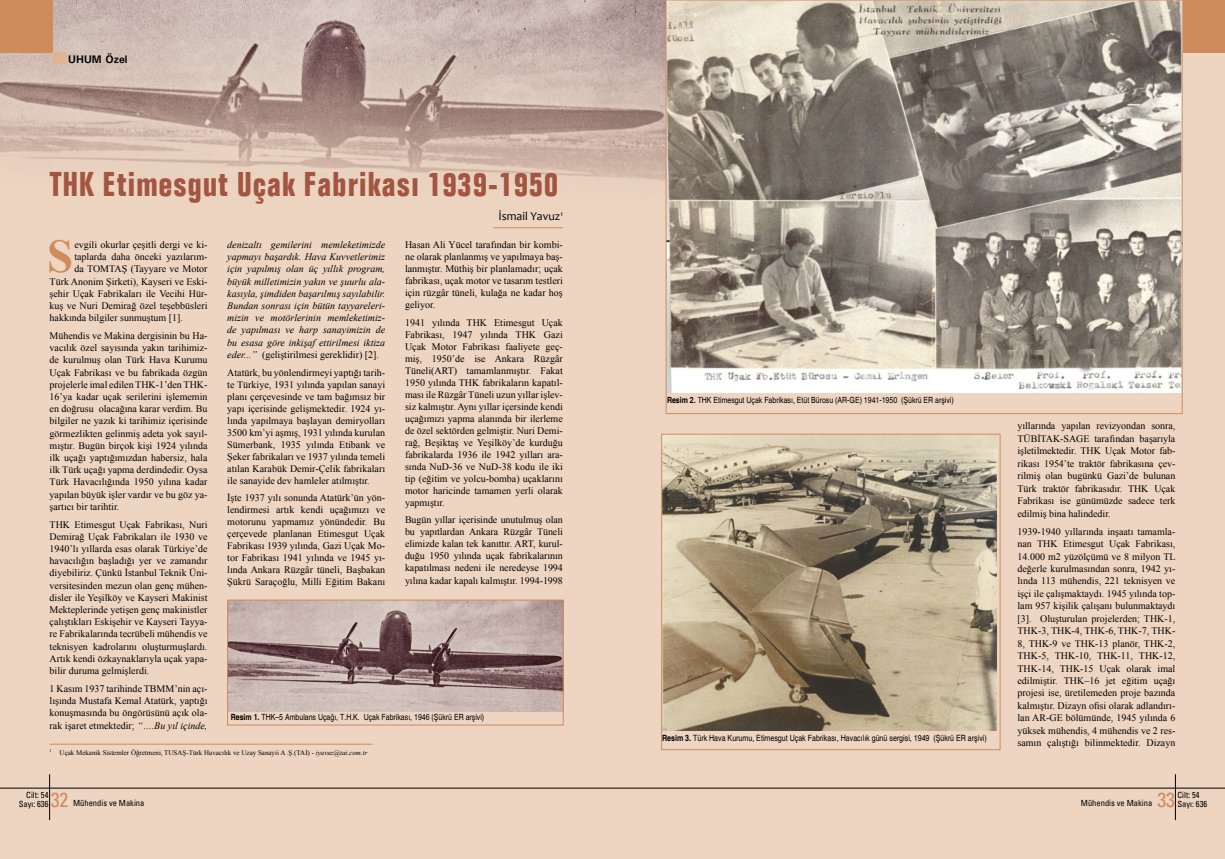
<style>
.page{position:relative;width:1225px;height:859px;background:#eed5c1}
.page>*{position:absolute;margin:0;border:0;box-sizing:border-box;transform-origin:0 0}
.t1{font:700 46.9px "Times New Roman";color:#ce8c5d}
.t2{font:700 condensed 33.5px "Folio BT";letter-spacing:.015em;color:#a25642}
.t3{font:condensed 20px "Univers";color:#ce8c5d}
.t4{font:12px "Candara";color:#000}
.t5{font:700 11px "Univers";color:#000}
.t6{font:10px/12px "Times New Roman";color:#000;text-align:justify}
.t7{font:italic 10px/12.2px "Times New Roman";color:#000;text-align:justify}
.t8{font:condensed 8.6px "Helvetica";color:#000}
.t9{font:condensed 8.5px "Helvetica";color:#000}
.t10{font:condensed 8.5px/9px "Univers";color:#000;text-align:right}
.t11{font:7px "Times New Roman";color:#000}
.s1{font-style:normal}
.s2{font-style:italic}
.s3{font-weight:700}
</style>
<div class="page">
<img style="left:0;top:0;width:666px;height:222px">
<div style="left:1172px;top:0;width:53px;height:52px;background:#ce8c5d"></div>
<hr style="left:49px;top:774px;width:1px;height:46px;background:#000">
<div style="left:0;top:0;width:52px;height:52px;background:#ce8c5d"></div>
<div style="left:52px;top:52px;width:14px;height:12px;background:#e0b492"></div>
<hr style="left:0;top:788px;width:1225px;height:1px;background:#000">
<hr style="left:1175px;top:774px;width:1px;height:46px;background:#000">
<hr style="left:493px;top:227px;width:70px;height:1px;background:#ce8c5d">
<hr style="left:50px;top:744px;width:322px;height:1px;background:#ce8c5d">
<img style="left:229px;top:602px;width:332px;height:110px">
<div style="left:227px;top:600px;width:336px;height:125px;border:1px solid #ce8c5d"></div>
<img style="left:668px;top:2px;width:512px;height:390px">
<img style="left:663px;top:436px;width:334px;height:294px">
<div style="left:661px;top:434px;width:339px;height:316px;border:1px solid #ce8c5d"></div>
<p class="t5" style="left:68px;top:53px;width:61px">UHUM Özel</p>
<h2 class="t2" style="left:50px;top:164px;width:510px">THK Etimesgut Uçak Fabrikası 1939-1950</h2>
<p class="t7" style="left:227px;top:238px;width:159px">denizaltı gemilerini memleketimizde yapmayı başardık. Hava Kuvvetlerimiz için yapılmış olan üç yıllık program, büyük milletimizin yakın ve şuurlu ala&shy;kasıyla, şimdiden başarılmış sayılabilir.<br>Bundan sonrası için bütün tayyareleri&shy;mizin ve motörlerinin memleketimiz&shy;de yapılması ve harp sanayimizin de bu esasa göre inkişaf ettirilmesi iktiza eder...” <span class="s1">(geliştirilmesi gereklidir) [2].</span></p>
<p class="t6" style="left:227px;top:366px;width:159px">Atatürk, bu yönlendirmeyi yaptığı tarih&shy;te Türkiye, 1931 yılında yapılan sanayi planı çerçevesinde ve tam bağımsız bir yapı içerisinde gelişmektedir. 1924 yı&shy;lında yapılmaya başlayan demiryolları 3500 km’yi aşmış, 1931 yılında kurulan Sümerbank, 1935 yılında Etibank ve Şeker fabrikaları ve 1937 yılında temeli atılan Karabük Demir-Çelik fabrikaları ile sanayide dev hamleler atılmıştır.</p>
<p class="t6" style="left:227px;top:492px;width:159px">İşte 1937 yılı sonunda Atatürk’ün yön&shy;lendirmesi artık kendi uçağımızı ve motorunu yapmamız yönündedir. Bu çerçevede planlanan Etimesgut Uçak Fabrikası 1939 yılında, Gazi Uçak Mo&shy;tor Fabrikası 1941 yılında ve 1945 yı&shy;lında Ankara Rüzgâr tüneli, Başbakan Şükrü Saraçoğlu, Milli Eğitim Bakanı</p>
<p class="t4" style="left:498px;top:208px;width:66px">İsmail Yavuz<sup>1</sup></p>
<h1 class="t1" style="left:47px;top:224px;width:28px">S</h1>
<p class="t6" style="left:74px;top:238px;width:135px">evgili okurlar çeşitli dergi ve ki-</p>
<p class="t6" style="left:405px;top:238px;width:159px">Hasan Ali Yücel tarafından bir kombi&shy;ne olarak planlanmış ve yapılmaya baş&shy;lanmıştır. Müthiş bir planlamadır; uçak fabrikası, uçak motor ve tasarım testleri için rüzgâr tüneli, kulağa ne kadar hoş geliyor.</p>
<p class="t6" style="left:405px;top:316px;width:159px">1941 yılında THK Etimesgut Uçak Fabrikası, 1947 yılında THK Gazi Uçak Motor Fabrikası faaliyete geç&shy;miş, 1950’de ise Ankara Rüzgâr Tüneli(ART) tamamlanmıştır. Fakat 1950 yılında THK fabrikaların kapatıl&shy;ması ile Rüzgâr Tüneli uzun yıllar işlev&shy;siz kalmıştır. Aynı yıllar içersinde kendi uçağımızı yapma alanında bir ilerleme de özel sektörden gelmiştir. Nuri Demi&shy;rağ, Beşiktaş ve Yeşilköy’de kurduğu fabrikalarda 1936 ile 1942 yılları ara&shy;sında NuD-36 ve NuD-38 kodu ile iki tip (eğitim ve yolcu-bomba) uçaklarını motor haricinde tamamen yerli olarak yapmıştır.</p>
<p class="t6" style="left:405px;top:514px;width:159px">Bugün yıllar içerisinde unutulmuş olan bu yapıtlardan Ankara Rüzgâr Tüneli elimizde kalan tek kanıttır. ART, kurul&shy;duğu 1950 yılında uçak fabrikalarının kapatılması nedeni ile neredeyse 1994 yılına kadar kapalı kalmıştır. 1994-1998</p>
<p class="t6" style="left:74px;top:251px;width:134px">taplarda daha önceki yazılarım-</p>
<p class="t6" style="left:74px;top:263px;width:134px">da TOMTAŞ (Tayyare ve Motor</p>
<p class="t6" style="left:50px;top:275px;width:159px">Türk Anonim Şirketi), Kayseri ve Eski-</p>
<p class="t6" style="left:50px;top:287px;width:159px">şehir Uçak Fabrikaları ile Vecihi Hür-</p>
<p class="t6" style="left:50px;top:299px;width:159px">kuş ve Nuri Demirağ özel teşebbüsleri</p>
<p class="t6" style="left:50px;top:312px;width:135px">hakkında bilgiler sunmuştum [1].</p>
<p class="t6" style="left:50px;top:329px;width:159px">Mühendis ve Makina dergisinin bu Ha&shy;vacılık özel sayısında yakın tarihimiz&shy;de kurulmuş olan Türk Hava Kurumu Uçak Fabrikası ve bu fabrikada özgün projelerle imal edilen THK-1’den THK-16’ya kadar uçak serilerini işlememin en doğrusu olacağına karar verdim. Bu bilgiler ne yazık ki tarihimiz içerisinde görmezlikten gelinmiş adeta yok sayıl&shy;mıştır. Bugün birçok kişi 1924 yılında ilk uçağı yaptığımızdan habersiz, hala ilk Türk uçağı yapma derdindedir. Oysa Türk Havacılığında 1950 yılına kadar yapılan büyük işler vardır ve bu göz ya&shy;şartıcı bir tarihtir.</p>
<p class="t6" style="left:50px;top:518px;width:159px">THK Etimesgut Uçak Fabrikası, Nuri Demirağ Uçak Fabrikaları ile 1930 ve 1940’lı yıllarda esas olarak Türkiye’de havacılığın başladığı yer ve zamandır diyebiliriz. Çünkü İstanbul Teknik Üni&shy;versitesinden mezun olan genç mühen&shy;disler ile Yeşilköy ve Kayseri Makinist Mekteplerinde yetişen genç makinistler çalıştıkları Eskişehir ve Kayseri Tayya&shy;re Fabrikalarında tecrübeli mühendis ve teknisyen kadrolarını oluşturmuşlardı.<br>Artık kendi özkaynaklarıyla uçak yapa&shy;bilir duruma gelmişlerdi.</p>
<p class="t6" style="left:50px;top:682px;width:159px">1 Kasım 1937 tarihinde TBMM’nin açı&shy;lışında Mustafa Kemal Atatürk, yaptığı konuşmasında bu öngörüsünü açık ola&shy;rak işaret etmektedir; <span class="s2">“….Bu yıl içinde,</span></p>
<p class="t9" style="left:231px;top:712px;width:255px"><span class="s3">Resim 1.</span> THK–5 Ambulans Uçağı, T.H.K. Uçak Fabrikası, 1946 (Şükrü ER arşivi)</p>
<p class="t11" style="left:50px;top:748px;width:319px"><sup>1</sup> Uçak Mekanik Sistemler Öğretmeni, TUSAŞ-Türk Havacılık ve Uzay Sanayii A .Ş.(TAI) - <span class="s2">iyavuz@tai.com.tr</span></p>
<p class="t10" style="left:19px;top:790px;width:31px">Cilt: 54<br>Sayı: 636</p>
<h3 class="t3" style="left:51px;top:786px;width:19px">32</h3>
<p class="t10" style="left:73px;top:799px;width:73px">Mühendis ve Makina</p>
<p class="t9" style="left:667px;top:395px;width:288px"><span class="s3">Resim 2.</span> THK Etimesgut Uçak Fabrikası, Etüt Bürosu (AR-GE) 1941-1950 (Şükrü ER arşivi)</p>
<p class="t8" style="left:662px;top:733px;width:326px"><span class="s3">Resim 3.</span> Türk Hava Kurumu, Etimesgut Uçak Fabrikası, Havacılık günü sergisi, 1949 (Şükrü ER arşivi)</p>
<p class="t6" style="left:1017px;top:420px;width:159px;line-height:12.4px">yıllarında yapılan revizyondan sonra, TÜBİTAK-SAGE tarafından başarıyla işletilmektedir. THK Uçak Motor fab&shy;rikası 1954’te traktör fabrikasına çev&shy;rilmiş olan bugünkü Gazi’de bulunan Türk traktör fabrikasıdır. THK Uçak Fabrikası ise günümüzde sadece terk edilmiş bina halindedir.</p>
<p class="t6" style="left:1017px;top:525px;width:160px;line-height:12.4px">1939-1940 yıllarında inşaatı tamamla&shy;nan THK Etimesgut Uçak Fabrikası, 14.000 m2 yüzölçümü ve 8 milyon TL değerle kurulmasından sonra, 1942 yı&shy;lında 113 mühendis, 221 teknisyen ve işçi ile çalışmaktaydı. 1945 yılında top&shy;lam 957 kişilik çalışanı bulunmaktaydı [3]. Oluşturulan projelerden; THK-1, THK-3, THK-4, THK-6, THK-7, THK-8, THK-9 ve THK-13 planör, THK-2, THK-5, THK-10, THK-11, THK-12, THK-14, THK-15 Uçak olarak imal edilmiştir. THK–16 jet eğitim uçağı projesi ise, üretilemeden proje bazında kalmıştır. Dizayn ofisi olarak adlandırı&shy;lan AR-GE bölümünde, 1945 yılında 6 yüksek mühendis, 4 mühendis ve 2 res&shy;samın çalıştığı bilinmektedir. Dizayn</p>
<p class="t10" style="left:1177px;top:790px;width:24px">Cilt: 54</p>
<p class="t10" style="left:1081px;top:799px;width:73px">Mühendis ve Makina</p>
<h3 class="t3" style="left:1157px;top:786px;width:19px">33</h3>
<p class="t10" style="left:1177px;top:799px;width:31px">Sayı: 636</p>
</div>
